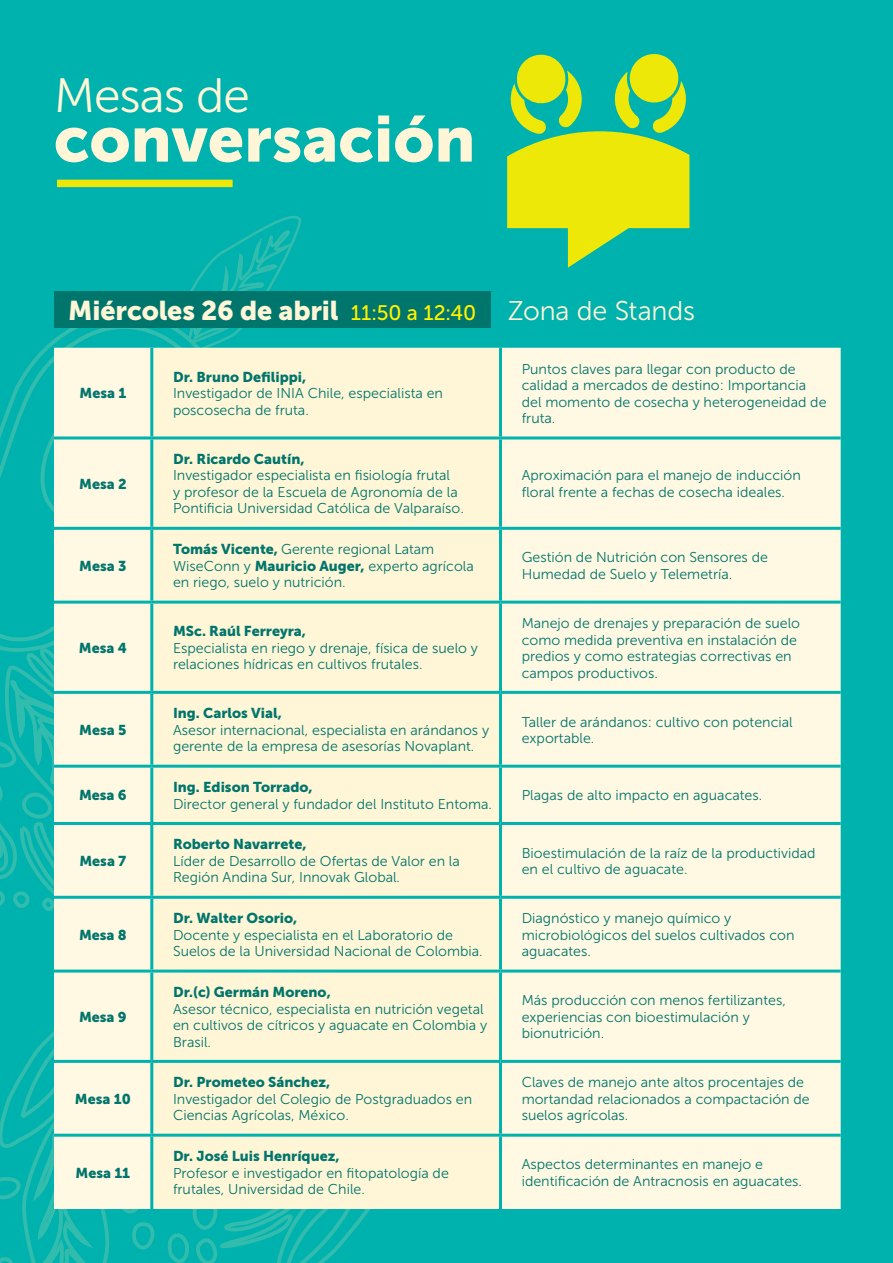
<style>
.page{position:relative;width:893px;height:1263px;background:#00b2ad}
.page>*{position:absolute;margin:0;border:0;box-sizing:border-box;transform-origin:0 0}
.t1{font:64.5px "Museo Sans 900";color:#fff6d7}
.t2{font:48px "Museo Sans 300";letter-spacing:-.02em;color:#fff6d7}
.t3{font:27px "Museo Sans 900";letter-spacing:-.005em;color:#fff6d7}
.t4{font:14.25px/16.5px "Museo Sans 300";color:#00756c}
.t5{font:14.25px "Museo Sans 900";color:#00756c}
.s1{font-family:"Museo Sans 500";font-size:21px;color:#fff200}
.s2{font-family:"Museo Sans 300"}
.s3{font-family:"Museo Sans 900"}
</style>
<div class="page">
<svg style="left:167px;top:179px;width:140px;height:169px"></svg>
<svg style="left:14px;top:328px;width:221px;height:61px"></svg>
<svg style="left:0;top:389px;width:370px;height:874px"></svg>
<div style="left:54px;top:292px;width:436px;height:36px;background:#00756c"></div>
<svg style="left:507px;top:54px;width:182px;height:214px"></svg>
<div style="left:54px;top:348px;width:787px;height:861px;background:#fff8e2"></div>
<div style="left:153px;top:348px;width:346px;height:861px;background:#fff6d7"></div>
<hr style="left:150px;top:348px;width:3px;height:88px;background:#00b2ad">
<hr style="left:499px;top:348px;width:3px;height:88px;background:#00b2ad">
<hr style="left:54px;top:436px;width:98px;height:3px;background:#00b2ad">
<hr style="left:152px;top:436px;width:348px;height:3px;background:#00b2ad">
<hr style="left:150px;top:439px;width:3px;height:88px;background:#00b2ad">
<hr style="left:500px;top:436px;width:341px;height:3px;background:#00b2ad">
<hr style="left:499px;top:439px;width:3px;height:88px;background:#00b2ad">
<hr style="left:54px;top:527px;width:98px;height:3px;background:#00b2ad">
<hr style="left:152px;top:527px;width:348px;height:3px;background:#00b2ad">
<hr style="left:150px;top:530px;width:3px;height:71px;background:#00b2ad">
<hr style="left:500px;top:527px;width:341px;height:3px;background:#00b2ad">
<hr style="left:499px;top:530px;width:3px;height:71px;background:#00b2ad">
<hr style="left:54px;top:601px;width:98px;height:3px;background:#00b2ad">
<hr style="left:152px;top:601px;width:348px;height:3px;background:#00b2ad">
<hr style="left:150px;top:604px;width:3px;height:87px;background:#00b2ad">
<hr style="left:500px;top:601px;width:341px;height:3px;background:#00b2ad">
<hr style="left:499px;top:604px;width:3px;height:87px;background:#00b2ad">
<hr style="left:54px;top:691px;width:98px;height:3px;background:#00b2ad">
<hr style="left:152px;top:691px;width:348px;height:3px;background:#00b2ad">
<hr style="left:150px;top:694px;width:3px;height:71px;background:#00b2ad">
<hr style="left:500px;top:691px;width:341px;height:3px;background:#00b2ad">
<hr style="left:499px;top:694px;width:3px;height:71px;background:#00b2ad">
<hr style="left:54px;top:765px;width:98px;height:3px;background:#00b2ad">
<hr style="left:152px;top:765px;width:348px;height:3px;background:#00b2ad">
<hr style="left:150px;top:768px;width:3px;height:54px;background:#00b2ad">
<hr style="left:500px;top:765px;width:341px;height:3px;background:#00b2ad">
<hr style="left:499px;top:768px;width:3px;height:54px;background:#00b2ad">
<hr style="left:54px;top:822px;width:98px;height:3px;background:#00b2ad">
<hr style="left:152px;top:822px;width:348px;height:3px;background:#00b2ad">
<hr style="left:150px;top:825px;width:3px;height:71px;background:#00b2ad">
<hr style="left:500px;top:822px;width:341px;height:3px;background:#00b2ad">
<hr style="left:499px;top:825px;width:3px;height:71px;background:#00b2ad">
<hr style="left:54px;top:896px;width:98px;height:3px;background:#00b2ad">
<hr style="left:152px;top:896px;width:348px;height:3px;background:#00b2ad">
<hr style="left:150px;top:899px;width:3px;height:70px;background:#00b2ad">
<hr style="left:500px;top:896px;width:341px;height:3px;background:#00b2ad">
<hr style="left:499px;top:899px;width:3px;height:70px;background:#00b2ad">
<hr style="left:54px;top:969px;width:98px;height:3px;background:#00b2ad">
<hr style="left:152px;top:969px;width:348px;height:3px;background:#00b2ad">
<hr style="left:150px;top:972px;width:3px;height:88px;background:#00b2ad">
<hr style="left:500px;top:969px;width:341px;height:3px;background:#00b2ad">
<hr style="left:499px;top:972px;width:3px;height:88px;background:#00b2ad">
<hr style="left:54px;top:1060px;width:98px;height:3px;background:#00b2ad">
<hr style="left:152px;top:1060px;width:348px;height:3px;background:#00b2ad">
<hr style="left:150px;top:1063px;width:3px;height:71px;background:#00b2ad">
<hr style="left:500px;top:1060px;width:341px;height:3px;background:#00b2ad">
<hr style="left:499px;top:1063px;width:3px;height:71px;background:#00b2ad">
<hr style="left:54px;top:1134px;width:98px;height:3px;background:#00b2ad">
<hr style="left:152px;top:1134px;width:348px;height:3px;background:#00b2ad">
<hr style="left:150px;top:1137px;width:3px;height:72px;background:#00b2ad">
<hr style="left:500px;top:1134px;width:341px;height:3px;background:#00b2ad">
<hr style="left:499px;top:1137px;width:3px;height:72px;background:#00b2ad">
<div style="left:57px;top:180px;width:176px;height:7px;background:#eee809"></div>
<h2 class="t2" style="left:54px;top:70px;width:198px">Mesas de</h2>
<h1 class="t1" style="left:54px;top:102px;width:423px">conversación</h1>
<h3 class="t3" style="left:68px;top:296px;width:628px">Miércoles 26 de abril <span class="s1">11:50 a 12:40</span> <span class="s2">Zona de Stands</span></h3>
<p class="t5" style="left:80px;top:385px;width:48px">Mesa 1</p>
<p class="t5" style="left:79px;top:476px;width:49px">Mesa 2</p>
<p class="t5" style="left:79px;top:558px;width:49px">Mesa 3</p>
<p class="t5" style="left:79px;top:640px;width:50px">Mesa 4</p>
<p class="t5" style="left:79px;top:722px;width:49px">Mesa 5</p>
<p class="t5" style="left:79px;top:787px;width:49px">Mesa 6</p>
<p class="t5" style="left:79px;top:853px;width:48px">Mesa 7</p>
<p class="t5" style="left:79px;top:927px;width:49px">Mesa 8</p>
<p class="t5" style="left:79px;top:1009px;width:49px">Mesa 9</p>
<p class="t5" style="left:75px;top:1091px;width:57px">Mesa 10</p>
<p class="t5" style="left:76px;top:1164px;width:56px">Mesa 11</p>
<p class="t5" style="left:173px;top:369px;width:135px">Dr. Bruno Defilippi,</p>
<p class="t4" style="left:173px;top:385px;width:271px">Investigador de INIA Chile, especialista en poscosecha de fruta.</p>
<p class="t4" style="left:522px;top:361px;width:306px">Puntos claves para llegar con producto de calidad a mercados de destino: Importancia del momento de cosecha y heterogeneidad de fruta.</p>
<p class="t5" style="left:173px;top:451px;width:133px">Dr. Ricardo Cautín,</p>
<p class="t4" style="left:173px;top:467px;width:292px">Investigador especialista en fisiología frutal<br>y profesor de la Escuela de Agronomía de la<br>Pontificia Universidad Católica de Valparaíso.</p>
<p class="t4" style="left:522px;top:467px;width:281px">Aproximación para el manejo de inducción floral frente a fechas de cosecha ideales.</p>
<p class="t4" style="left:173px;top:541px;width:302px"><span class="s3">Tomás Vicente,</span> Gerente regional Latam<br>WiseConn y <span class="s3">Mauricio Auger,</span> experto agrícola en riego, suelo y nutrición.</p>
<p class="t4" style="left:522px;top:549px;width:248px">Gestión de Nutrición con Sensores de<br>Humedad de Suelo y Telemetría.</p>
<p class="t5" style="left:173px;top:623px;width:134px">MSc. Raúl Ferreyra,</p>
<p class="t4" style="left:173px;top:640px;width:306px">Especialista en riego y drenaje, física de suelo y relaciones hídricas en cultivos frutales.</p>
<p class="t4" style="left:522px;top:615px;width:280px">Manejo de drenajes y preparación de suelo como medida preventiva en instalación de predios y como estrategias correctivas en campos productivos.</p>
<p class="t5" style="left:173px;top:705px;width:110px">Ing. Carlos Vial,</p>
<p class="t4" style="left:173px;top:722px;width:318px">Asesor internacional, especialista en arándanos y gerente de la empresa de asesorías Novaplant.</p>
<p class="t4" style="left:522px;top:713px;width:273px">Taller de arándanos: cultivo con potencial exportable.</p>
<p class="t5" style="left:173px;top:779px;width:141px">Ing. Edison Torrado,</p>
<p class="t4" style="left:173px;top:795px;width:320px">Director general y fundador del Instituto Entoma.</p>
<p class="t4" style="left:522px;top:787px;width:242px">Plagas de alto impacto en aguacates.</p>
<p class="t5" style="left:173px;top:836px;width:135px">Roberto Navarrete,</p>
<p class="t4" style="left:173px;top:853px;width:288px">Líder de Desarrollo de Ofertas de Valor en la<br>Región Andina Sur, Innovak Global.</p>
<p class="t4" style="left:522px;top:845px;width:295px">Bioestimulación de la raíz de la productividad en el cultivo de aguacate.</p>
<p class="t5" style="left:173px;top:910px;width:126px">Dr. Walter Osorio,</p>
<p class="t4" style="left:173px;top:927px;width:311px">Docente y especialista en el Laboratorio de<br>Suelos de la Universidad Nacional de Colombia.</p>
<p class="t4" style="left:522px;top:910px;width:274px">Diagnóstico y manejo químico y microbiológicos del suelos cultivados con aguacates.</p>
<p class="t5" style="left:173px;top:984px;width:159px">Dr.(c) Germán Moreno,</p>
<p class="t4" style="left:173px;top:1000px;width:316px">Asesor técnico, especialista en nutrición vegetal en cultivos de cítricos y aguacate en Colombia y<br>Brasil.</p>
<p class="t4" style="left:522px;top:992px;width:266px">Más producción con menos fertilizantes, experiencias con bioestimulación y bionutrición.</p>
<p class="t5" style="left:173px;top:1074px;width:159px">Dr. Prometeo Sánchez,</p>
<p class="t4" style="left:173px;top:1091px;width:301px">Investigador del Colegio de Postgraduados en<br>Ciencias Agrícolas, México.</p>
<p class="t4" style="left:522px;top:1074px;width:290px">Claves de manejo ante altos procentajes de mortandad relacionados a compactación de suelos agrícolas.</p>
<p class="t5" style="left:173px;top:1148px;width:168px">Dr. José Luis Henríquez,</p>
<p class="t4" style="left:173px;top:1164px;width:277px">Profesor e investigador en fitopatología de frutales, Universidad de Chile.</p>
<p class="t4" style="left:522px;top:1156px;width:282px">Aspectos determinantes en manejo e identificación de Antracnosis en aguacates.</p>
</div>
